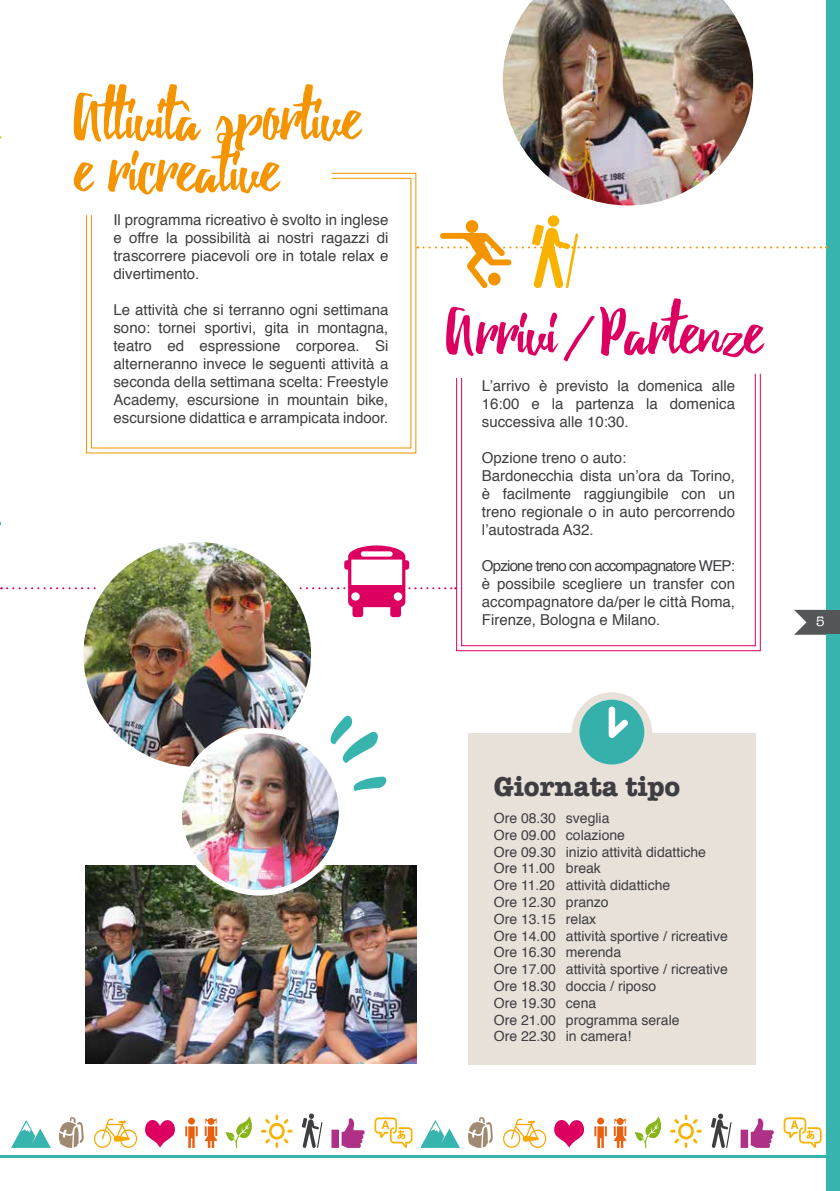
<style>
.page{position:relative;width:840px;height:1191px;background:#fff}
.page>*{position:absolute;margin:0;border:0;box-sizing:border-box;transform-origin:0 0}
.t1{font:70px/52px "Debby";color:#f39400}
.t2{font:70px "Debby";color:#dc0061}
.t3{font:700 28px "American Typewriter";color:#3e3d40}
.t4{font:15px/18px "Helvetica";color:#3e3d40;text-align:justify}
.t5{font:14px/16.8px "Helvetica";color:#3e3d40}
.t6{font:14px "American Typewriter";color:#fff}
</style>
<div class="page">
<svg style="left:794px;top:610px;width:45px;height:25px"></svg>
<div style="left:826px;top:0;width:13px;height:610px;background:#37b4ae"></div>
<div style="left:826px;top:635px;width:13px;height:556px;background:#37b4ae"></div>
<img style="left:84px;top:542px;width:226px;height:224px">
<img style="left:86px;top:865px;width:330px;height:198px">
<svg style="left:86px;top:172px;width:330px;height:282px"></svg>
<svg style="left:456px;top:373px;width:304px;height:278px"></svg>
<div style="left:571px;top:692px;width:80px;height:82px;background:#e8e1da;border-radius:50%"></div>
<div style="left:468px;top:733px;width:287px;height:331px;background:#e8e1da"></div>
<svg style="left:579px;top:699px;width:65px;height:65px"></svg>
<img style="left:180px;top:732px;width:159px;height:161px">
<div style="left:176px;top:728px;width:168px;height:167px;border:5px solid #fff;border-radius:50%"></div>
<svg style="left:353px;top:776px;width:34px;height:15px"></svg>
<svg style="left:327px;top:715px;width:51px;height:51px"></svg>
<hr style="left:1px;top:1155px;width:830px;height:3px;background:#37b4ae">
<svg style="left:58px;top:1117px;width:26px;height:31px"></svg>
<svg style="left:225px;top:1116px;width:27px;height:32px"></svg>
<svg style="left:11px;top:1120px;width:40px;height:27px"></svg>
<svg style="left:145px;top:1120px;width:30px;height:27px"></svg>
<svg style="left:185px;top:1117px;width:32px;height:30px"></svg>
<svg style="left:331px;top:1118px;width:33px;height:29px"></svg>
<svg style="left:94px;top:1118px;width:43px;height:29px"></svg>
<svg style="left:301px;top:1113px;width:21px;height:34px"></svg>
<svg style="left:468px;top:1117px;width:24px;height:31px"></svg>
<svg style="left:634px;top:1116px;width:27px;height:32px"></svg>
<svg style="left:420px;top:1120px;width:39px;height:27px"></svg>
<svg style="left:554px;top:1120px;width:29px;height:27px"></svg>
<svg style="left:594px;top:1117px;width:32px;height:30px"></svg>
<svg style="left:261px;top:1114px;width:31px;height:33px"></svg>
<svg style="left:670px;top:1114px;width:31px;height:33px"></svg>
<svg style="left:740px;top:1118px;width:33px;height:29px"></svg>
<svg style="left:503px;top:1118px;width:43px;height:29px"></svg>
<svg style="left:711px;top:1113px;width:20px;height:34px"></svg>
<svg style="left:374px;top:1117px;width:38px;height:30px"></svg>
<svg style="left:783px;top:1117px;width:38px;height:30px"></svg>
<img style="left:1px;top:545px;width:455px;height:72px">
<img style="left:502px;top:0;width:252px;height:206px">
<svg style="left:465px;top:220px;width:13px;height:13px"></svg>
<div style="left:547px;top:215px;width:12px;height:12px;background:#f9b200;border-radius:50%"></div>
<svg style="left:417px;top:224px;width:409px;height:64px"></svg>
<h1 class="t1" style="left:74px;top:95px;width:288px">Attività sportive e ricreative</h1>
<p class="t4" style="left:113px;top:211px;width:276px">Il programma ricreativo è svolto in inglese e offre la possibilità ai nostri ragazzi di trascorrere piacevoli ore in totale relax e divertimento.</p>
<p class="t4" style="left:113px;top:301px;width:276px">Le attività che si terranno ogni settimana sono: tornei sportivi, gita in montagna, teatro ed espressione corporea. Si alterneranno invece le seguenti attività a seconda della settimana scelta: Freestyle Academy, escursione in mountain bike, escursione didattica e arrampicata indoor.</p>
<h1 class="t2" style="left:446px;top:289px;width:317px">Arrivi / Partenze</h1>
<p class="t4" style="left:481px;top:377px;width:254px">L’arrivo è previsto la domenica alle 16:00 e la partenza la domenica successiva alle 10:30.</p>
<p class="t4" style="left:481px;top:449px;width:254px;text-align:left">Opzione treno o auto:<br>Bardonecchia dista un’ora da Torino, è facilmente raggiungibile con un treno regionale o in auto percorrendo l’autostrada A32.</p>
<p class="t4" style="left:481px;top:557px;width:254px">Opzione treno con accompagnatore WEP: è possibile scegliere un transfer con accompagnatore da/per le città Roma, Firenze, Bologna e Milano.</p>
<p class="t6" style="left:815px;top:611px;width:10px">5</p>
<h2 class="t3" style="left:493px;top:762px;width:188px">Giornata tipo</h2>
<p class="t5" style="left:493px;top:810px;width:235px">Ore 08.30 sveglia<br>Ore 09.00 colazione<br>Ore 09.30 inizio attività didattiche<br>Ore 11.00 break<br>Ore 11.20 attività didattiche<br>Ore 12.30 pranzo<br>Ore 13.15 relax<br>Ore 14.00 attività sportive / ricreative<br>Ore 16.30 merenda<br>Ore 17.00 attività sportive / ricreative<br>Ore 18.30 doccia / riposo<br>Ore 19.30 cena<br>Ore 21.00 programma serale<br>Ore 22.30 in camera!</p>
</div>
